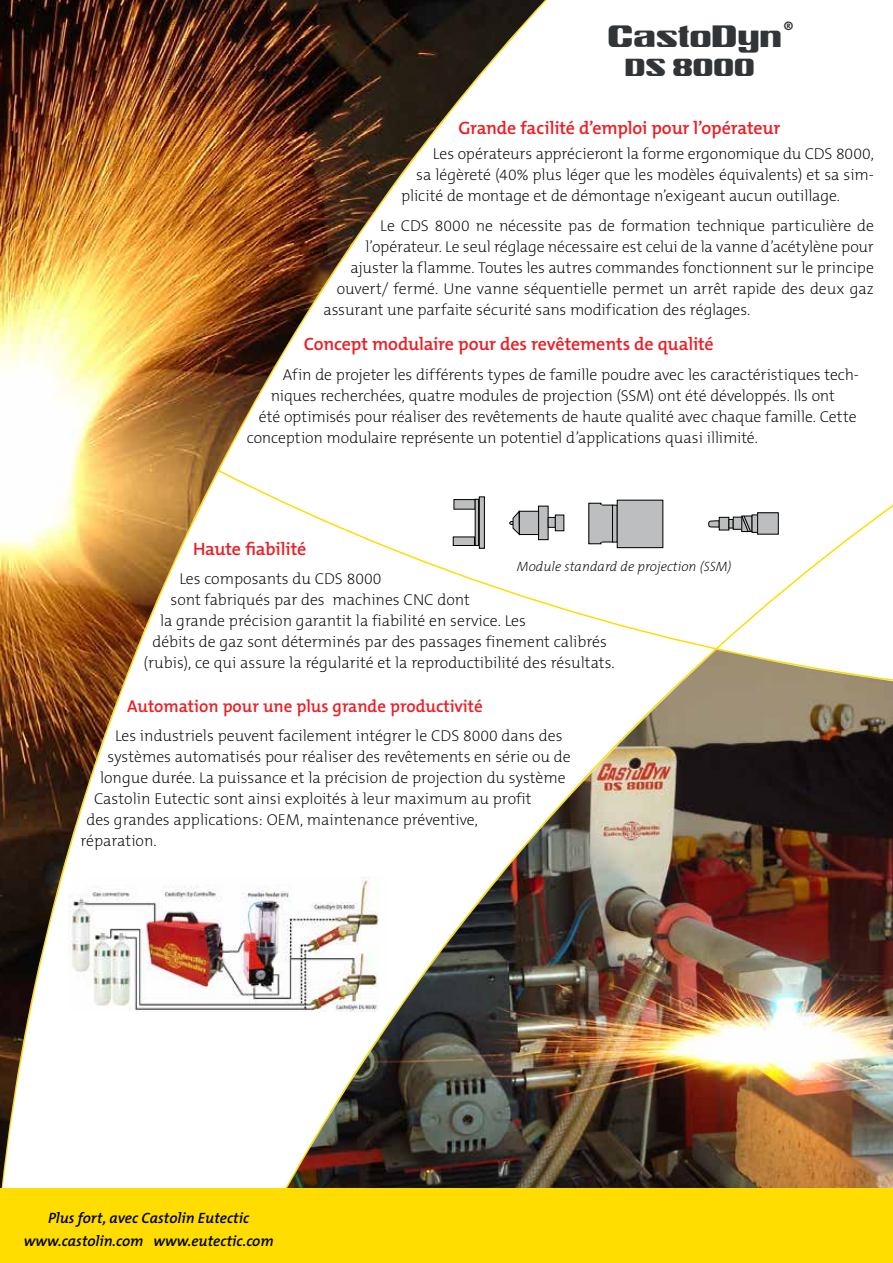
<style>
.page{position:relative;width:893px;height:1263px;background:#fff}
.page>*{position:absolute;margin:0;border:0;box-sizing:border-box;transform-origin:0 0}
.t1{font:30px "Castolin";color:#323537}
.t2{font:24px "Castolin";color:#323537}
.t3{font:600 18px "The Mix B W6";letter-spacing:-.01em;color:#ed1d24}
.t4{font:600 17.25px "The Mix B W6";color:#ed1d24}
.t5{font:200 15.75px "The Mix B W2";color:#000}
.t6{font:italic 600 15px "The Mix B W6";color:#000}
.t7{font:italic 200 13.5px "The Mix B W2";color:#000}
</style>
<div class="page">
<div style="left:548px;top:517px;width:7px;height:10px;background:#bcbec0"></div>
<div style="left:548px;top:517px;width:8px;height:11px;border:1px solid #000"></div>
<div style="left:555px;top:515px;width:9px;height:16px;background:#bcbec0"></div>
<div style="left:555px;top:515px;width:9px;height:16px;border:1px solid #000"></div>
<div style="left:589px;top:503px;width:12px;height:41px;background:#bcbec0"></div>
<div style="left:601px;top:505px;width:12px;height:37px;background:#bcbec0"></div>
<div style="left:612px;top:505px;width:5px;height:37px;background:#bcbec0"></div>
<div style="left:612px;top:505px;width:6px;height:37px;border:1px solid #000"></div>
<div style="left:617px;top:500px;width:46px;height:48px;background:#bcbec0"></div>
<div style="left:617px;top:500px;width:46px;height:48px;border:1px solid #000"></div>
<svg style="left:708px;top:520px;width:11px;height:8px"></svg>
<div style="left:719px;top:517px;width:10px;height:13px;background:#bcbec0"></div>
<div style="left:719px;top:517px;width:10px;height:13px;border:1px solid #000"></div>
<div style="left:728px;top:519px;width:5px;height:9px;border:1px solid #000"></div>
<div style="left:733px;top:517px;width:9px;height:12px;background:#bcbec0"></div>
<div style="left:733px;top:517px;width:9px;height:13px;border:1px solid #000"></div>
<div style="left:752px;top:515px;width:6px;height:17px;background:#bcbec0"></div>
<div style="left:758px;top:513px;width:20px;height:21px;background:#bcbec0"></div>
<div style="left:757px;top:512px;width:22px;height:22px;border:1px solid #000"></div>
<svg style="left:741px;top:515px;width:11px;height:18px"></svg>
<img style="left:553px;top:650px;width:340px;height:539px">
<img style="left:0;top:0;width:545px;height:1189px">
<div style="left:0;top:1189px;width:893px;height:74px;background:#fd0"></div>
<img style="left:68px;top:876px;width:319px;height:136px">
<h1 class="t1" style="left:609px;top:25px;width:187px">CastoDyn<sup>®</sup></h1>
<h2 class="t2" style="left:626px;top:58px;width:131px">DS 8000</h2>
<p class="t3" style="left:458px;top:116px;width:324px">Grande facilité d’emploi pour l’opérateur</p>
<p class="t5" style="left:433px;top:144px;width:442px">Les opérateurs apprécieront la forme ergonomique du CDS 8000,</p>
<p class="t5" style="left:416px;top:165px;width:459px">sa légèreté (40% plus léger que les modèles équivalents) et sa sim-</p>
<p class="t5" style="left:401px;top:186px;width:440px">plicité de montage et de démontage n’exigeant aucun outillage.</p>
<p class="t5" style="left:380px;top:215px;width:495px">Le CDS 8000 ne nécessite pas de formation technique particulière de</p>
<p class="t5" style="left:365px;top:236px;width:510px">l’opérateur. Le seul réglage nécessaire est celui de la vanne d’acétylène pour</p>
<p class="t5" style="left:350px;top:257px;width:525px">ajuster la flamme. Toutes les autres commandes fonctionnent sur le principe</p>
<p class="t5" style="left:337px;top:278px;width:539px">ouvert/ fermé. Une vanne séquentielle permet un arrêt rapide des deux gaz</p>
<p class="t5" style="left:323px;top:299px;width:429px">assurant une parfaite sécurité sans modification des réglages.</p>
<p class="t3" style="left:304px;top:332px;width:412px">Concept modulaire pour des revêtements de qualité</p>
<p class="t5" style="left:283px;top:364px;width:578px">Afin de projeter les différents types de famille poudre avec les caractéristiques tech-</p>
<p class="t5" style="left:271px;top:385px;width:566px">niques recherchées, quatre modules de projection (SSM) ont été développés. Ils ont</p>
<p class="t5" style="left:259px;top:406px;width:599px">été optimisés pour réaliser des revêtements de haute qualité avec chaque famille. Cette</p>
<p class="t5" style="left:247px;top:427px;width:513px">conception modulaire représente un potentiel d’applications quasi illimité.</p>
<p class="t3" style="left:193px;top:537px;width:115px">Haute fiabilité</p>
<p class="t5" style="left:180px;top:569px;width:203px">Les composants du CDS 8000</p>
<p class="t5" style="left:171px;top:590px;width:301px">sont fabriqués par des machines CNC dont</p>
<p class="t5" style="left:160px;top:611px;width:367px">la grande précision garantit la fiabilité en service. Les</p>
<p class="t5" style="left:153px;top:632px;width:456px">débits de gaz sont déterminés par des passages finement calibrés</p>
<p class="t5" style="left:144px;top:653px;width:473px">(rubis), ce qui assure la régularité et la reproductibilité des résultats.</p>
<p class="t4" style="left:127px;top:695px;width:357px">Automation pour une plus grande productivité</p>
<p class="t5" style="left:115px;top:726px;width:449px">Les industriels peuvent facilement intégrer le CDS 8000 dans des</p>
<p class="t5" style="left:108px;top:747px;width:465px">systèmes automatisés pour réaliser des revêtements en série ou de</p>
<p class="t5" style="left:100px;top:768px;width:467px">longue durée. La puissance et la précision de projection du système</p>
<p class="t5" style="left:94px;top:789px;width:439px">Castolin Eutectic sont ainsi exploités à leur maximum au profit</p>
<p class="t5" style="left:87px;top:810px;width:393px">des grandes applications: OEM, maintenance préventive,</p>
<p class="t5" style="left:81px;top:831px;width:78px">réparation.</p>
<p class="t7" style="left:517px;top:559px;width:216px">Module standard de projection (SSM)</p>
<p class="t6" style="left:48px;top:1208px;width:203px">Plus fort, avec Castolin Eutectic</p>
<p class="t6" style="left:24px;top:1232px;width:251px">www.castolin.com www.eutectic.com</p>
</div>
